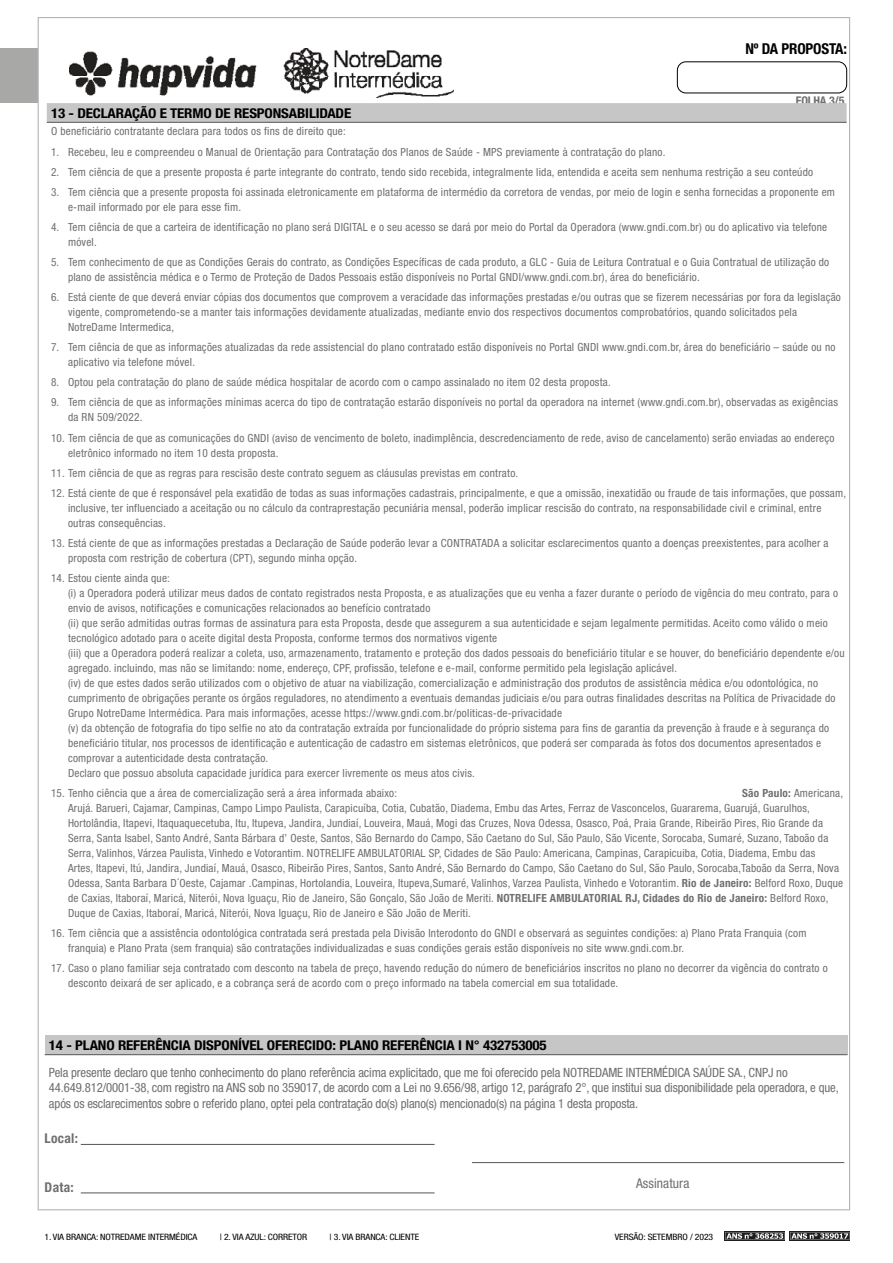
<style>
.page{position:relative;width:893px;height:1263px;background:#fff}
.page>*{position:absolute;margin:0;border:0;box-sizing:border-box;transform-origin:0 0}
.t1{font:700 condensed 15px "Helvetica Neue LT Std";letter-spacing:-.01em;color:#000}
.t2{font:700 condensed 13.5px "Helvetica Neue LT Std";letter-spacing:-.01em;color:#000;scale:1.11 1}
.t3{font:700 condensed 13.5px "Helvetica Neue LT Std";letter-spacing:.02em;color:#706f6f}
.t4{font:condensed 13.5px "Helvetica Neue LT Std";letter-spacing:.005em;color:#706f6f}
.t5{font:condensed 12.75px/15.3px "Helvetica Neue LT Std";letter-spacing:-.01em;color:#706f6f}
.t6{font:700 condensed 12px "Helvetica Neue LT Std";letter-spacing:-.01em;color:#706f6f}
.t7{font:condensed 11.25px/15px "Helvetica Neue LT Std";letter-spacing:.02em;color:#706f6f}
.t8{font:condensed 8.7px "Helvetica Neue LT Std";letter-spacing:-.01em;color:#000;scale:1.11 1}
.s1{font-weight:700}
</style>
<div class="page">
<div style="left:677px;top:61px;width:170px;height:32px;border:1px solid #000;border-radius:9px"></div>
<div style="left:0;top:48px;width:38px;height:55px;background:#a8a8a7"></div>
<img style="left:69px;top:48px;width:384px;height:50px">
<div style="left:724px;top:1231px;width:61px;height:9px;background:#1d1e1c"></div>
<svg style="left:725px;top:1232px;width:59px;height:8px"></svg>
<div style="left:789px;top:1231px;width:61px;height:9px;background:#1d1e1c"></div>
<svg style="left:790px;top:1232px;width:59px;height:8px"></svg>
<div style="left:47px;top:103px;width:800px;height:19px;background:#c6c6c6"></div>
<hr style="left:47px;top:122px;width:327px;height:1px;background:#575756">
<hr style="left:374px;top:122px;width:238px;height:1px;background:#575756">
<hr style="left:612px;top:122px;width:235px;height:1px;background:#575756">
<hr style="left:472px;top:1162px;width:372px;height:1px;background:#575756">
<hr style="left:81px;top:1144px;width:354px;height:1px;background:#575756">
<hr style="left:81px;top:1192px;width:354px;height:1px;background:#575756">
<div style="left:45px;top:1035px;width:802px;height:20px;background:#c6c6c6"></div>
<hr style="left:45px;top:1054px;width:802px;height:1px;background:#575756">
<h1 class="t1" style="left:745px;top:39px;width:103px">Nº DA PROPOSTA:</h1>
<p class="t6" style="left:796px;top:94px;width:50px">FOLHA 3/5</p>
<p class="t2" style="left:51px;top:105px;width:272px">13 - DECLARAÇÃO E TERMO DE RESPONSABILIDADE</p>
<p class="t7" style="left:51px;top:124px;width:296px">O beneficiário contratante declara para todos os fins de direito que:</p>
<p class="t7" style="left:51px;top:144px;width:616px">1. Recebeu, leu e compreendeu o Manual de Orientação para Contratação dos Planos de Saúde - MPS previamente à contratação do plano.</p>
<p class="t7" style="left:51px;top:164px;width:764px">2. Tem ciência de que a presente proposta é parte integrante do contrato, tendo sido recebida, integralmente lida, entendida e aceita sem nenhuma restrição a seu conteúdo</p>
<p class="t7" style="left:68px;top:184px;width:768px;text-indent:-17px">3. Tem ciência que a presente proposta foi assinada eletronicamente em plataforma de intermédio da corretora de vendas, por meio de login e senha fornecidas a proponente em e-mail informado por ele para esse fim.</p>
<p class="t7" style="left:68px;top:219px;width:761px;text-indent:-17px">4. Tem ciência de que a carteira de identificação no plano será DIGITAL e o seu acesso se dará por meio do Portal da Operadora (www.gndi.com.br) ou do aplicativo via telefone móvel.</p>
<p class="t7" style="left:68px;top:254px;width:763px;text-indent:-17px">5. Tem conhecimento de que as Condições Gerais do contrato, as Condições Específicas de cada produto, a GLC - Guia de Leitura Contratual e o Guia Contratual de utilização do plano de assistência médica e o Termo de Proteção de Dados Pessoais estão disponíveis no Portal GNDI/www.gndi.com.br), área do beneficiário.</p>
<p class="t7" style="left:68px;top:290px;width:774px;text-indent:-17px">6. Está ciente de que deverá enviar cópias dos documentos que comprovem a veracidade das informações prestadas e/ou outras que se fizerem necessárias por fora da legislação vigente, comprometendo-se a manter tais informações devidamente atualizadas, mediante envio dos respectivos documentos comprobatórios, quando solicitados pela<br>NotreDame Intermedica,</p>
<p class="t7" style="left:68px;top:340px;width:769px;text-indent:-17px">7. Tem ciência de que as informações atualizadas da rede assistencial do plano contratado estão disponíveis no Portal GNDI www.gndi.com.br, área do beneficiário – saúde ou no aplicativo via telefone móvel.</p>
<p class="t7" style="left:51px;top:375px;width:561px">8. Optou pela contratação do plano de saúde médica hospitalar de acordo com o campo assinalado no item 02 desta proposta.</p>
<p class="t7" style="left:68px;top:395px;width:771px;text-indent:-17px">9. Tem ciência de que as informações mínimas acerca do tipo de contratação estarão disponíveis no portal da operadora na internet (www.gndi.com.br), observadas as exigências da RN 509/2022.</p>
<p class="t7" style="left:68px;top:430px;width:768px;text-indent:-17px">10. Tem ciência de que as comunicações do GNDI (aviso de vencimento de boleto, inadimplência, descredenciamento de rede, aviso de cancelamento) serão enviadas ao endereço eletrônico informado no item 10 desta proposta.</p>
<p class="t7" style="left:51px;top:465px;width:469px">11. Tem ciência de que as regras para rescisão deste contrato seguem as cláusulas previstas em contrato.</p>
<p class="t7" style="left:68px;top:485px;width:779px;text-indent:-17px">12. Está ciente de que é responsável pela exatidão de todas as suas informações cadastrais, principalmente, e que a omissão, inexatidão ou fraude de tais informações, que possam, inclusive, ter influenciado a aceitação ou no cálculo da contraprestação pecuniária mensal, poderão implicar rescisão do contrato, na responsabilidade civil e criminal, entre outras consequências.</p>
<p class="t7" style="left:68px;top:535px;width:762px;text-indent:-17px">13. Está ciente de que as informações prestadas a Declaração de Saúde poderão levar a CONTRATADA a solicitar esclarecimentos quanto a doenças preexistentes, para acolher a proposta com restrição de cobertura (CPT), segundo minha opção.</p>
<p class="t7" style="left:68px;top:570px;width:778px;text-indent:-17px">14. Estou ciente ainda que:<br>(i) a Operadora poderá utilizar meus dados de contato registrados nesta Proposta, e as atualizações que eu venha a fazer durante o período de vigência do meu contrato, para o envio de avisos, notificações e comunicações relacionados ao benefício contratado<br>(ii) que serão admitidas outras formas de assinatura para esta Proposta, desde que assegurem a sua autenticidade e sejam legalmente permitidas. Aceito como válido o meio tecnológico adotado para o aceite digital desta Proposta, conforme termos dos normativos vigente<br>(iii) que a Operadora poderá realizar a coleta, uso, armazenamento, tratamento e proteção dos dados pessoais do beneficiário titular e se houver, do beneficiário dependente e/ou agregado. incluindo, mas não se limitando: nome, endereço, CPF, profissão, telefone e e-mail, conforme permitido pela legislação aplicável.<br>(iv) de que estes dados serão utilizados com o objetivo de atuar na viabilização, comercialização e administração dos produtos de assistência médica e/ou odontológica, no cumprimento de obrigações perante os órgãos reguladores, no atendimento a eventuais demandas judiciais e/ou para outras finalidades descritas na Política de Privacidade do Grupo NotreDame Intermédica. Para mais informações, acesse https://www.gndi.com.br/politicas-de-privacidade<br>(v) da obtenção de fotografia do tipo selfie no ato da contratação extraída por funcionalidade do próprio sistema para fins de garantia da prevenção à fraude e à segurança do beneficiário titular, nos processos de identificação e autenticação de cadastro em sistemas eletrônicos, que poderá ser comparada às fotos dos documentos apresentados e comprovar a autenticidade desta contratação.<br>Declaro que possuo absoluta capacidade jurídica para exercer livremente os meus atos civis.</p>
<p class="t7" style="left:51px;top:785px;width:348px">15. Tenho ciência que a área de comercialização será a área informada abaixo:</p>
<p class="t7" style="left:68px;top:785px;width:777px;text-indent:674px"><span class="s1">São Paulo:</span> Americana, Arujá. Barueri, Cajamar, Campinas, Campo Limpo Paulista, Carapicuíba, Cotia, Cubatão, Diadema, Embu das Artes, Ferraz de Vasconcelos, Guararema, Guarujá, Guarulhos, Hortolândia, Itapevi, Itaquaquecetuba, Itu, Itupeva, Jandira, Jundiaí, Louveira, Mauá, Mogi das Cruzes, Nova Odessa, Osasco, Poá, Praia Grande, Ribeirão Pires, Rio Grande da Serra, Santa Isabel, Santo André, Santa Bárbara d’ Oeste, Santos, São Bernardo do Campo, São Caetano do Sul, São Paulo, São Vicente, Sorocaba, Sumaré, Suzano, Taboão da Serra, Valinhos, Várzea Paulista, Vinhedo e Votorantim. NOTRELIFE AMBULATORIAL SP, Cidades de São Paulo: Americana, Campinas, Carapicuiba, Cotia, Diadema, Embu das Artes, Itapevi, Itú, Jandira, Jundiaí, Mauá, Osasco, Ribeirão Pires, Santos, Santo André, São Bernardo do Campo, São Caetano do Sul, São Paulo, Sorocaba,Taboão da Serra, Nova Odessa, Santa Barbara D´Oeste, Cajamar .Campinas, Hortolandia, Louveira, Itupeva,Sumaré, Valinhos, Varzea Paulista, Vinhedo e Votorantim. <span class="s1">Rio de Janeiro:</span> Belford Roxo, Duque de Caxias, Itaboraí, Maricá, Niterói, Nova Iguaçu, Rio de Janeiro, São Gonçalo, São João de Meriti. <span class="s1">NOTRELIFE AMBULATORIAL RJ, Cidades do Rio de Janeiro:</span> Belford Roxo, Duque de Caxias, Itaboraí, Maricá, Niterói, Nova Iguaçu, Rio de Janeiro e São João de Meriti.</p>
<p class="t7" style="left:68px;top:925px;width:740px;text-indent:-17px">16. Tem ciência que a assistência odontológica contratada será prestada pela Divisão Interodonto do GNDI e observará as seguintes condições: a) Plano Prata Franquia (com franquia) e Plano Prata (sem franquia) são contratações individualizadas e suas condições gerais estão disponíveis no site www.gndi.com.br.</p>
<p class="t7" style="left:68px;top:961px;width:761px;text-indent:-17px">17. Caso o plano familiar seja contratado com desconto na tabela de preço, havendo redução do número de beneficiários inscritos no plano no decorrer da vigência do contrato o desconto deixará de ser aplicado, e a cobrança será de acordo com o preço informado na tabela comercial em sua totalidade.</p>
<p class="t2" style="left:49px;top:1037px;width:450px">14 - PLANO REFERÊNCIA DISPONÍVEL OFERECIDO: PLANO REFERÊNCIA I N° 432753005</p>
<p class="t5" style="left:49px;top:1065px;width:791px">Pela presente declaro que tenho conhecimento do plano referência acima explicitado, que me foi oferecido pela NOTREDAME INTERMÉDICA SAÚDE SA., CNPJ no<br>44.649.812/0001-38, com registro na ANS sob no 359017, de acordo com a Lei no 9.656/98, artigo 12, parágrafo 2°, que institui sua disponibilidade pela operadora, e que, após os esclarecimentos sobre o referido plano, optei pela contratação do(s) plano(s) mencionado(s) na página 1 desta proposta.</p>
<p class="t3" style="left:45px;top:1130px;width:35px">Local:</p>
<p class="t3" style="left:45px;top:1179px;width:31px">Data:</p>
<p class="t4" style="left:636px;top:1175px;width:55px">Assinatura</p>
<p class="t8" style="left:45px;top:1232px;width:139px">1. VIA BRANCA: NOTREDAME INTERMÉDICA</p>
<p class="t8" style="left:220px;top:1232px;width:80px">| 2. VIA AZUL: CORRETOR</p>
<p class="t8" style="left:330px;top:1232px;width:82px">| 3. VIA BRANCA: CLIENTE</p>
<p class="t8" style="left:615px;top:1232px;width:90px">VERSÃO: SETEMBRO / 2023</p>
</div>
